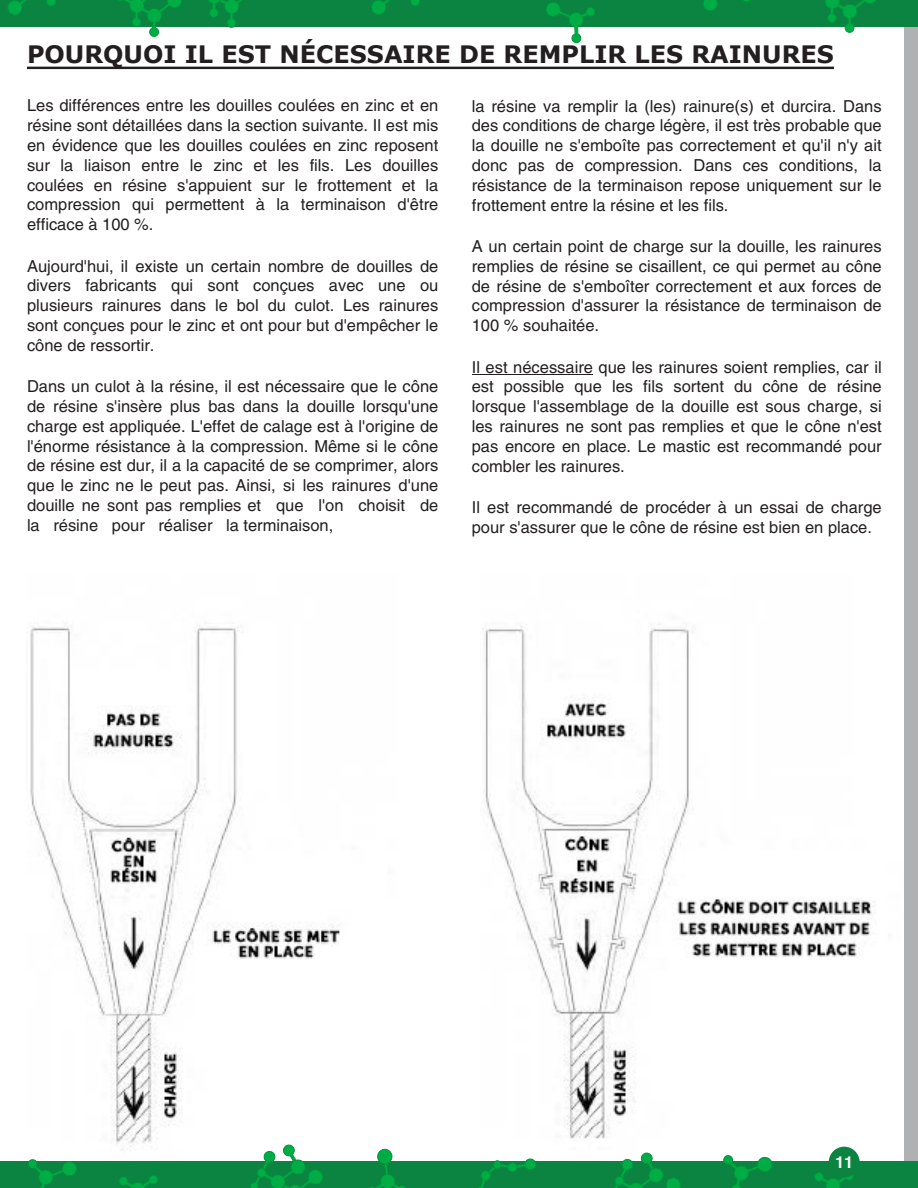
<style>
.page{position:relative;width:918px;height:1188px;background:#fff}
.page>*{position:absolute;margin:0;border:0;box-sizing:border-box;transform-origin:0 0}
.t1{font:700 24px "Verdana";color:#231f20}
.t2{font:16.5px/19.8px "Helvetica LT Std";color:#231f20;text-align:justify}
.t3{font:700 16.5px "Helvetica LT";color:#fff}
</style>
<div class="page">
<img style="left:30px;top:623px;width:356px;height:528px">
<img style="left:482px;top:623px;width:392px;height:538px">
<div style="left:904px;top:0;width:14px;height:1188px;background:#afb1b3"></div>
<div style="left:0;top:0;width:918px;height:27px;background:#0b8341"></div>
<div style="left:0;top:1161px;width:918px;height:27px;background:#0b8341"></div>
<svg style="left:546px;top:2px;width:49px;height:41px"></svg>
<svg style="left:371px;top:0;width:49px;height:15px"></svg>
<svg style="left:825px;top:0;width:51px;height:33px"></svg>
<svg style="left:703px;top:0;width:48px;height:11px"></svg>
<svg style="left:208px;top:0;width:35px;height:28px"></svg>
<svg style="left:118px;top:0;width:64px;height:37px"></svg>
<svg style="left:7px;top:0;width:49px;height:15px"></svg>
<svg style="left:367px;top:1149px;width:39px;height:39px"></svg>
<svg style="left:478px;top:1158px;width:58px;height:30px"></svg>
<svg style="left:607px;top:1152px;width:75px;height:36px"></svg>
<svg style="left:722px;top:1154px;width:52px;height:34px"></svg>
<svg style="left:814px;top:1172px;width:40px;height:16px"></svg>
<svg style="left:250px;top:1144px;width:74px;height:44px"></svg>
<svg style="left:28px;top:1159px;width:49px;height:29px"></svg>
<svg style="left:119px;top:1175px;width:39px;height:13px"></svg>
<div style="left:829px;top:1147px;width:31px;height:31px;background:#0b8341;border-radius:50%"></div>
<hr style="left:27px;top:66px;width:807px;height:3px;background:#231f20">
<hr style="left:472px;top:375px;width:121px;height:1px;background:#231f20">
<p class="t1" style="left:27px;top:38px;width:808px">POURQUOI IL EST NÉCESSAIRE DE REMPLIR LES RAINURES</p>
<p class="t2" style="left:27px;top:96px;width:413px">Les différences entre les douilles coulées en zinc et en résine sont détaillées dans la section suivante. Il est mis en évidence que les douilles coulées en zinc reposent sur la liaison entre le zinc et les fils. Les douilles coulées en résine s'appuient sur le frottement et la compression qui permettent à la terminaison d'être efficace à 100 %.</p>
<p class="t2" style="left:27px;top:256px;width:413px">Aujourd'hui, il existe un certain nombre de douilles de divers fabricants qui sont conçues avec une ou plusieurs rainures dans le bol du culot. Les rainures sont conçues pour le zinc et ont pour but d'empêcher le cône de ressortir.</p>
<p class="t2" style="left:27px;top:376px;width:413px">Dans un culot à la résine, il est nécessaire que le cône de résine s'insère plus bas dans la douille lorsqu'une charge est appliquée. L'effet de calage est à l'origine de l'énorme résistance à la compression. Même si le cône de résine est dur, il a la capacité de se comprimer, alors que le zinc ne le peut pas. Ainsi, si les rainures d'une douille ne sont pas remplies et que l'on choisit de la résine pour réaliser la terminaison,</p>
<p class="t2" style="left:472px;top:96px;width:411px">la résine va remplir la (les) rainure(s) et durcira. Dans des conditions de charge légère, il est très probable que la douille ne s'emboîte pas correctement et qu'il n'y ait donc pas de compression. Dans ces conditions, la résistance de la terminaison repose uniquement sur le frottement entre la résine et les fils.</p>
<p class="t2" style="left:472px;top:236px;width:411px">A un certain point de charge sur la douille, les rainures remplies de résine se cisaillent, ce qui permet au cône de résine de s'emboîter correctement et aux forces de compression d'assurer la résistance de terminaison de 100 % souhaitée.</p>
<p class="t2" style="left:472px;top:357px;width:411px">Il est nécessaire que les rainures soient remplies, car il est possible que les fils sortent du cône de résine lorsque l'assemblage de la douille est sous charge, si les rainures ne sont pas remplies et que le cône n'est pas encore en place. Le mastic est recommandé pour combler les rainures.</p>
<p class="t2" style="left:472px;top:497px;width:411px">Il est recommandé de procéder à un essai de charge pour s'assurer que le cône de résine est bien en place.</p>
<p class="t3" style="left:835px;top:1152px;width:20px">11</p>
</div>
